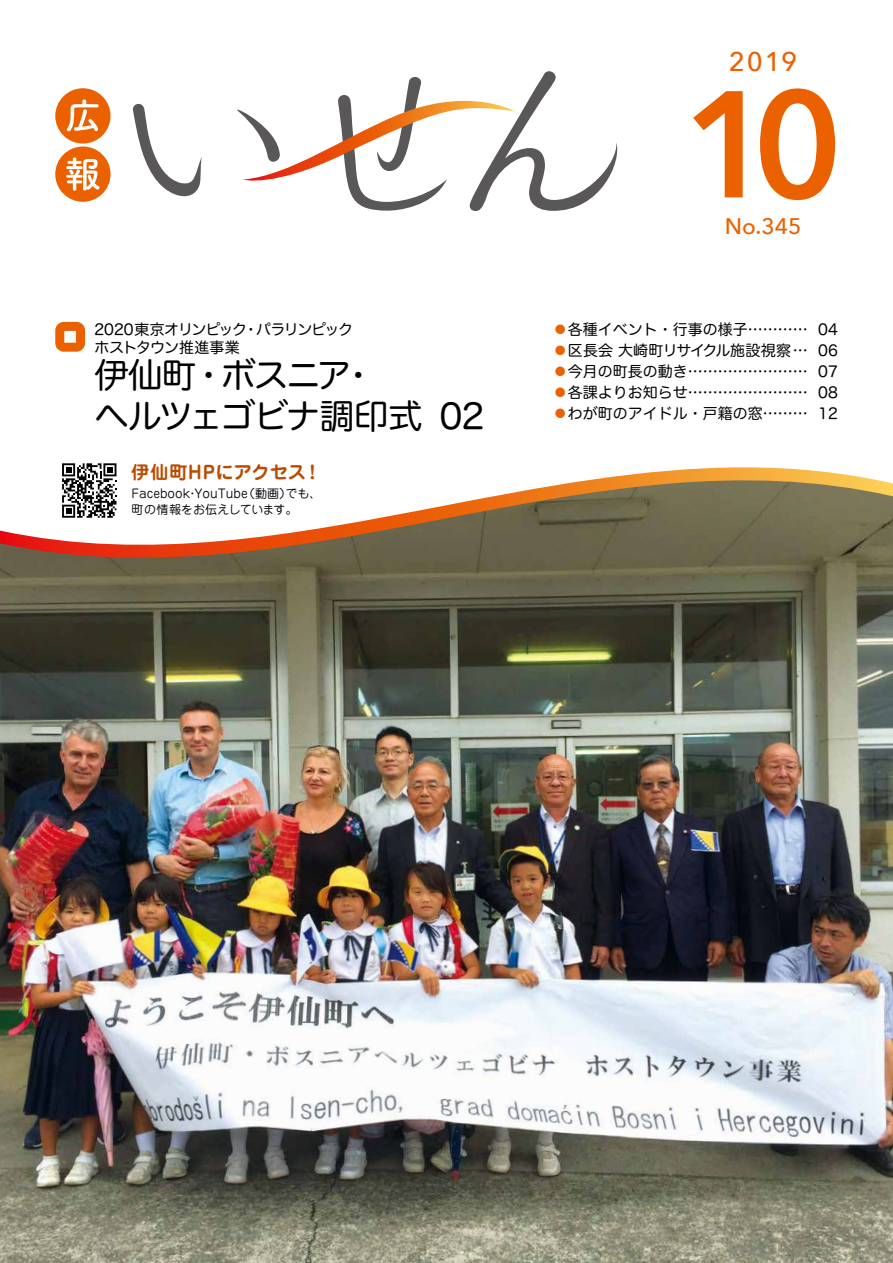
<style>
.page{position:relative;width:893px;height:1263px;background:#fff}
.page>*{position:absolute;margin:0;border:0;box-sizing:border-box;transform-origin:0 0}
.t1{font:600 150px "Avenir Next";color:#eb6100}
.t2{font:34.5px "Hira Maru Pro W4";letter-spacing:-.045em;color:#000}
.t3{font:500 27px "Avenir Next";color:#eb6100}
.t4{font:500 22.5px "Avenir Next";color:#eb6100}
.t5{font:700 18px "Jun 501 Pro";letter-spacing:.025em;color:#ba4b00}
.t6{font:15px "Hira Maru Pro W4";color:#000}
.t7{font:15px/18px "Hira Maru Pro W4";letter-spacing:-.02em;color:#000}
.t8{font:15px "Hira Maru Pro W4";letter-spacing:-.095em;color:#000}
.t9{font:12px/15.8px "Jun 201 Pro";color:#000}
.s1{color:#eb6100}
</style>
<div class="page">
<img style="left:0;top:576px;width:892px;height:687px">
<svg style="left:0;top:467px;width:892px;height:109px"></svg>
<hr style="left:892px;top:0;width:1px;height:1263px;background:#eb6100">
<svg style="left:133px;top:71px;width:485px;height:140px"></svg>
<div style="left:55px;top:88px;width:56px;height:56px;background:#eb6100;border-radius:50%"></div>
<svg style="left:67px;top:99px;width:32px;height:32px"></svg>
<div style="left:55px;top:146px;width:56px;height:56px;background:#eb6100;border-radius:50%"></div>
<svg style="left:66px;top:157px;width:34px;height:34px"></svg>
<div style="left:55px;top:456px;width:68px;height:68px;background:#fff"></div>
<svg style="left:62px;top:463px;width:55px;height:55px"></svg>
<svg style="left:55px;top:322px;width:30px;height:30px"></svg>
<p class="t7" style="left:94px;top:320px;width:154px">2020東京オリンピックホストタウン推進事業</p>
<p class="t8" style="left:256px;top:316px;width:98px">パラリンピック</p>
<p class="t6" style="left:244px;top:316px;width:16px">・</p>
<h2 class="t2" style="left:94px;top:345px;width:259px">伊仙町・ボスニア</h2>
<h2 class="t2" style="left:341px;top:345px;width:36px">・</h2>
<h2 class="t2" style="left:94px;top:386px;width:330px">ヘルツェゴビナ調印式</h2>
<p class="t5" style="left:132px;top:457px;width:191px">伊仙町HPにアクセス!</p>
<p class="t9" style="left:286px;top:484px;width:37px">でも、</p>
<p class="t9" style="left:243px;top:484px;width:49px">（動画）</p>
<p class="t9" style="left:132px;top:484px;width:118px">Facebook YouTube</p>
<p class="t9" style="left:132px;top:484px;width:168px;text-indent:55px">・<br>町の情報をお伝えしています。</p>
<h2 class="t2" style="left:440px;top:386px;width:46px">02</h2>
<h3 class="t3" style="left:729px;top:39px;width:70px">2019</h3>
<h1 class="t1" style="left:683px;top:16px;width:162px">10</h1>
<h3 class="t4" style="left:725px;top:207px;width:78px">No.345</h3>
<p class="t6" style="left:553px;top:316px;width:257px"><span class="s1">⃝</span>各種イベント・行事の様子............</p>
<p class="t6" style="left:818px;top:316px;width:21px">04</p>
<p class="t6" style="left:553px;top:337px;width:257px"><span class="s1">⃝</span>区長会大崎町リサイクル施設視察...</p>
<p class="t6" style="left:818px;top:337px;width:21px">06</p>
<p class="t6" style="left:553px;top:358px;width:257px"><span class="s1">⃝</span>今月の町長の動き........................</p>
<p class="t6" style="left:818px;top:358px;width:21px">07</p>
<p class="t6" style="left:553px;top:379px;width:257px"><span class="s1">⃝</span>各課よりお知らせ........................</p>
<p class="t6" style="left:818px;top:379px;width:21px">08</p>
<p class="t6" style="left:553px;top:400px;width:257px"><span class="s1">⃝</span>わが町のアイドル・戸籍の窓.........</p>
<p class="t6" style="left:818px;top:400px;width:21px">12</p>
</div>
